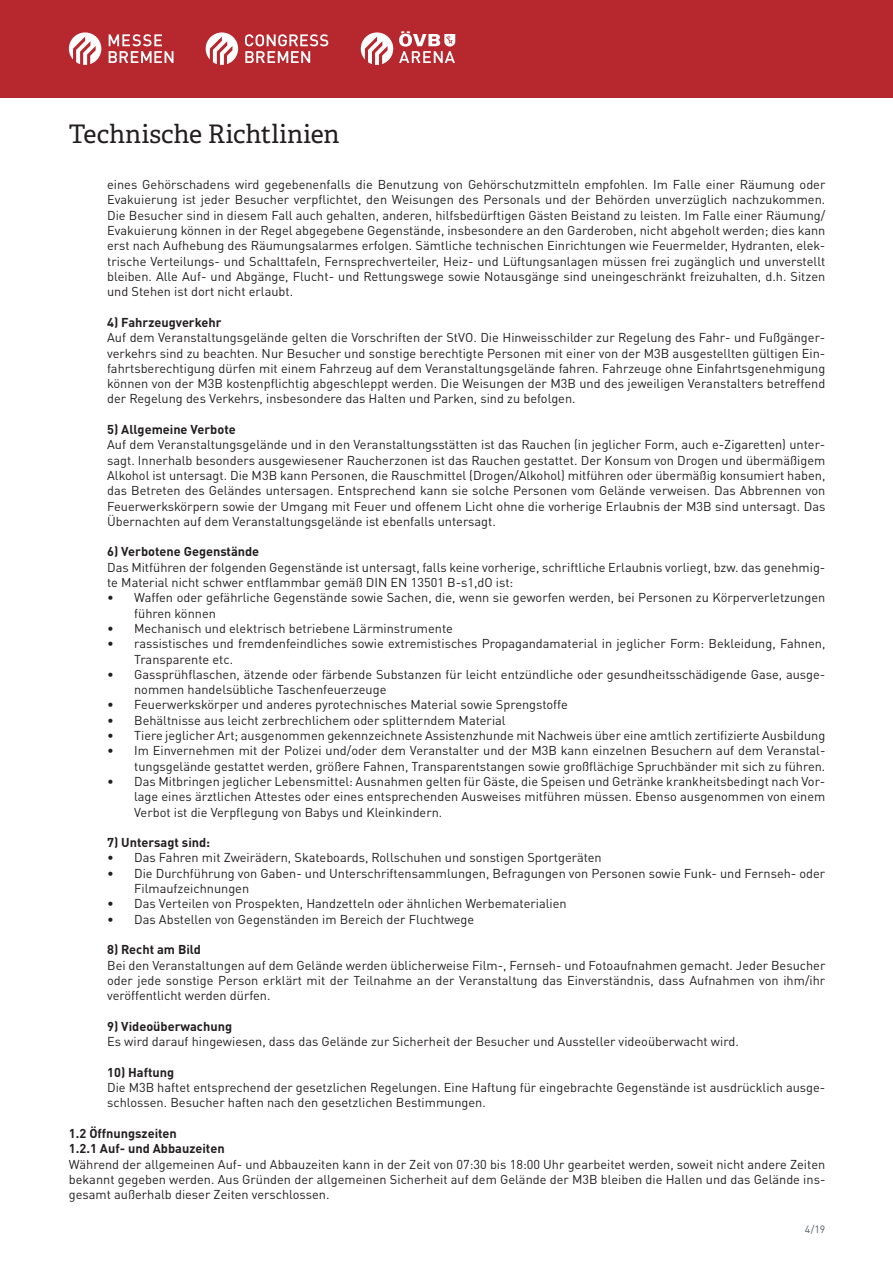
<style>
.page{position:relative;width:893px;height:1263px;background:#fff}
.page>*{position:absolute;margin:0;border:0;box-sizing:border-box;transform-origin:0 0}
.t1{font:25.5px "Adelle";color:#231f20}
.t2{font:12.75px/15.3px "DINOT";color:#231f20;text-align:justify}
.t3{font:700 12.75px/15.3px "DINOT";color:#231f20}
.t4{font:10.5px "DINOT";color:#525e65}
</style>
<div class="page">
<div style="left:0;top:0;width:893px;height:97px;background:#b7282e"></div>
<svg style="left:69px;top:32px;width:32px;height:33px"></svg>
<svg style="left:109px;top:34px;width:64px;height:29px"></svg>
<svg style="left:206px;top:32px;width:32px;height:33px"></svg>
<svg style="left:245px;top:34px;width:83px;height:29px"></svg>
<svg style="left:361px;top:32px;width:32px;height:33px"></svg>
<svg style="left:399px;top:31px;width:56px;height:32px"></svg>
<h1 class="t1" style="left:69px;top:119px;width:272px">Technische Richtlinien</h1>
<p class="t2" style="left:107px;top:177px;width:720px">eines Gehörschadens wird gegebenenfalls die Benutzung von Gehörschutzmitteln empfohlen. Im Falle einer Räumung oder Evakuierung ist jeder Besucher verpflichtet, den Weisungen des Personals und der Behörden unverzüglich nachzukommen.<br>Die Besucher sind in diesem Fall auch gehalten, anderen, hilfsbedürftigen Gästen Beistand zu leisten. Im Falle einer Räumung/ Evakuierung können in der Regel abgegebene Gegenstände, insbesondere an den Garderoben, nicht abgeholt werden; dies kann erst nach Aufhebung des Räumungsalarmes erfolgen. Sämtliche technischen Einrichtungen wie Feuermelder, Hydranten, elek&shy;trische Verteilungs- und Schalttafeln, Fernsprechverteiler, Heiz- und Lüftungsanlagen müssen frei zugänglich und unverstellt bleiben. Alle Auf- und Abgänge, Flucht- und Rettungswege sowie Notausgänge sind uneingeschränkt freizuhalten, d.h. Sitzen und Stehen ist dort nicht erlaubt.</p>
<p class="t3" style="left:107px;top:314px;width:116px">4) Fahrzeugverkehr</p>
<p class="t2" style="left:107px;top:330px;width:720px">Auf dem Veranstaltungsgelände gelten die Vorschriften der StVO. Die Hinweisschilder zur Regelung des Fahr- und Fußgänger&shy;verkehrs sind zu beachten. Nur Besucher und sonstige berechtigte Personen mit einer von der M3B ausgestellten gültigen Ein&shy;fahrtsberechtigung dürfen mit einem Fahrzeug auf dem Veranstaltungsgelände fahren. Fahrzeuge ohne Einfahrtsgenehmigung können von der M3B kostenpflichtig abgeschleppt werden. Die Weisungen der M3B und des jeweiligen Veranstalters betreffend der Regelung des Verkehrs, insbesondere das Halten und Parken, sind zu befolgen.</p>
<p class="t3" style="left:107px;top:421px;width:130px">5) Allgemeine Verbote</p>
<p class="t2" style="left:107px;top:437px;width:720px">Auf dem Veranstaltungsgelände und in den Veranstaltungsstätten ist das Rauchen (in jeglicher Form, auch e-Zigaretten) unter&shy;sagt. Innerhalb besonders ausgewiesener Raucherzonen ist das Rauchen gestattet. Der Konsum von Drogen und übermäßigem Alkohol ist untersagt. Die M3B kann Personen, die Rauschmittel (Drogen/Alkohol) mitführen oder übermäßig konsumiert haben, das Betreten des Geländes untersagen. Entsprechend kann sie solche Personen vom Gelände verweisen. Das Abbrennen von Feuerwerkskörpern sowie der Umgang mit Feuer und offenem Licht ohne die vorherige Erlaubnis der M3B sind untersagt. Das Übernachten auf dem Veranstaltungsgelände ist ebenfalls untersagt.</p>
<p class="t3" style="left:107px;top:544px;width:154px">6) Verbotene Gegenstände</p>
<p class="t2" style="left:107px;top:559px;width:720px">Das Mitführen der folgenden Gegenstände ist untersagt, falls keine vorherige, schriftliche Erlaubnis vorliegt, bzw. das genehmig&shy;te Material nicht schwer entflammbar gemäß DIN EN 13501 B-s1,dO ist:</p>
<p class="t2" style="left:134px;top:590px;width:693px;text-indent:-27px">• Waffen oder gefährliche Gegenstände sowie Sachen, die, wenn sie geworfen werden, bei Personen zu Körperverletzungen führen können</p>
<p class="t2" style="left:107px;top:620px;width:347px">• Mechanisch und elektrisch betriebene Lärminstrumente</p>
<p class="t2" style="left:134px;top:636px;width:693px;text-indent:-27px">• rassistisches und fremdenfeindliches sowie extremistisches Propagandamaterial in jeglicher Form: Bekleidung, Fahnen,<br>Transparente etc.</p>
<p class="t2" style="left:134px;top:666px;width:693px;text-indent:-27px">• Gassprühflaschen, ätzende oder färbende Substanzen für leicht entzündliche oder gesundheitsschädigende Gase, ausge&shy;nommen handelsübliche Taschenfeuerzeuge</p>
<p class="t2" style="left:107px;top:697px;width:462px">• Feuerwerkskörper und anderes pyrotechnisches Material sowie Sprengstoffe</p>
<p class="t2" style="left:107px;top:712px;width:400px">• Behältnisse aus leicht zerbrechlichem oder splitterndem Material</p>
<p class="t2" style="left:107px;top:728px;width:720px">• Tiere jeglicher Art; ausgenommen gekennzeichnete Assistenzhunde mit Nachweis über eine amtlich zertifizierte Ausbildung</p>
<p class="t2" style="left:107px;top:743px;width:720px;text-align:right">• Im Einvernehmen mit der Polizei und/oder dem Veranstalter und der M3B kann einzelnen Besuchern auf dem Veranstal&shy;tungsgelände gestattet werden, größere Fahnen, Transparentstangen sowie großflächige Spruchbänder mit sich zu führen.</p>
<p class="t2" style="left:134px;top:773px;width:693px;text-indent:-27px">• Das Mitbringen jeglicher Lebensmittel: Ausnahmen gelten für Gäste, die Speisen und Getränke krankheitsbedingt nach Vor&shy;lage eines ärztlichen Attestes oder eines entsprechenden Ausweises mitführen müssen. Ebenso ausgenommen von einem Verbot ist die Verpflegung von Babys und Kleinkindern.</p>
<p class="t3" style="left:107px;top:834px;width:105px">7) Untersagt sind:</p>
<p class="t2" style="left:107px;top:850px;width:496px">• Das Fahren mit Zweirädern, Skateboards, Rollschuhen und sonstigen Sportgeräten</p>
<p class="t2" style="left:134px;top:865px;width:693px;text-indent:-27px">• Die Durchführung von Gaben- und Unterschriftensammlungen, Befragungen von Personen sowie Funk- und Fernseh- oder<br>Filmaufzeichnungen</p>
<p class="t2" style="left:107px;top:896px;width:461px">• Das Verteilen von Prospekten, Handzetteln oder ähnlichen Werbematerialien</p>
<p class="t2" style="left:107px;top:911px;width:369px">• Das Abstellen von Gegenständen im Bereich der Fluchtwege</p>
<p class="t3" style="left:107px;top:942px;width:95px">8) Recht am Bild</p>
<p class="t2" style="left:107px;top:957px;width:720px">Bei den Veranstaltungen auf dem Gelände werden üblicherweise Film-, Fernseh- und Fotoaufnahmen gemacht. Jeder Besucher oder jede sonstige Person erklärt mit der Teilnahme an der Veranstaltung das Einverständnis, dass Aufnahmen von ihm/ihr veröffentlicht werden dürfen.</p>
<p class="t3" style="left:107px;top:1018px;width:126px">9) Videoüberwachung</p>
<p class="t2" style="left:107px;top:1034px;width:633px">Es wird darauf hingewiesen, dass das Gelände zur Sicherheit der Besucher und Aussteller videoüberwacht wird.</p>
<p class="t3" style="left:107px;top:1064px;width:69px">10) Haftung</p>
<p class="t2" style="left:107px;top:1079px;width:720px">Die M3B haftet entsprechend der gesetzlichen Regelungen. Eine Haftung für eingebrachte Gegenstände ist ausdrücklich ausge&shy;schlossen. Besucher haften nach den gesetzlichen Bestimmungen.</p>
<p class="t3" style="left:69px;top:1125px;width:157px">1.2 Öffnungszeiten<br>1.2.1 Auf- und Abbauzeiten</p>
<p class="t2" style="left:69px;top:1156px;width:758px">Während der allgemeinen Auf- und Abbauzeiten kann in der Zeit von 07:30 bis 18:00 Uhr gearbeitet werden, soweit nicht andere Zeiten bekannt gegeben werden. Aus Gründen der allgemeinen Sicherheit auf dem Gelände der M3B bleiben die Hallen und das Gelände ins&shy;gesamt außerhalb dieser Zeiten verschlossen.</p>
<p class="t4" style="left:805px;top:1223px;width:22px">4/19</p>
</div>
